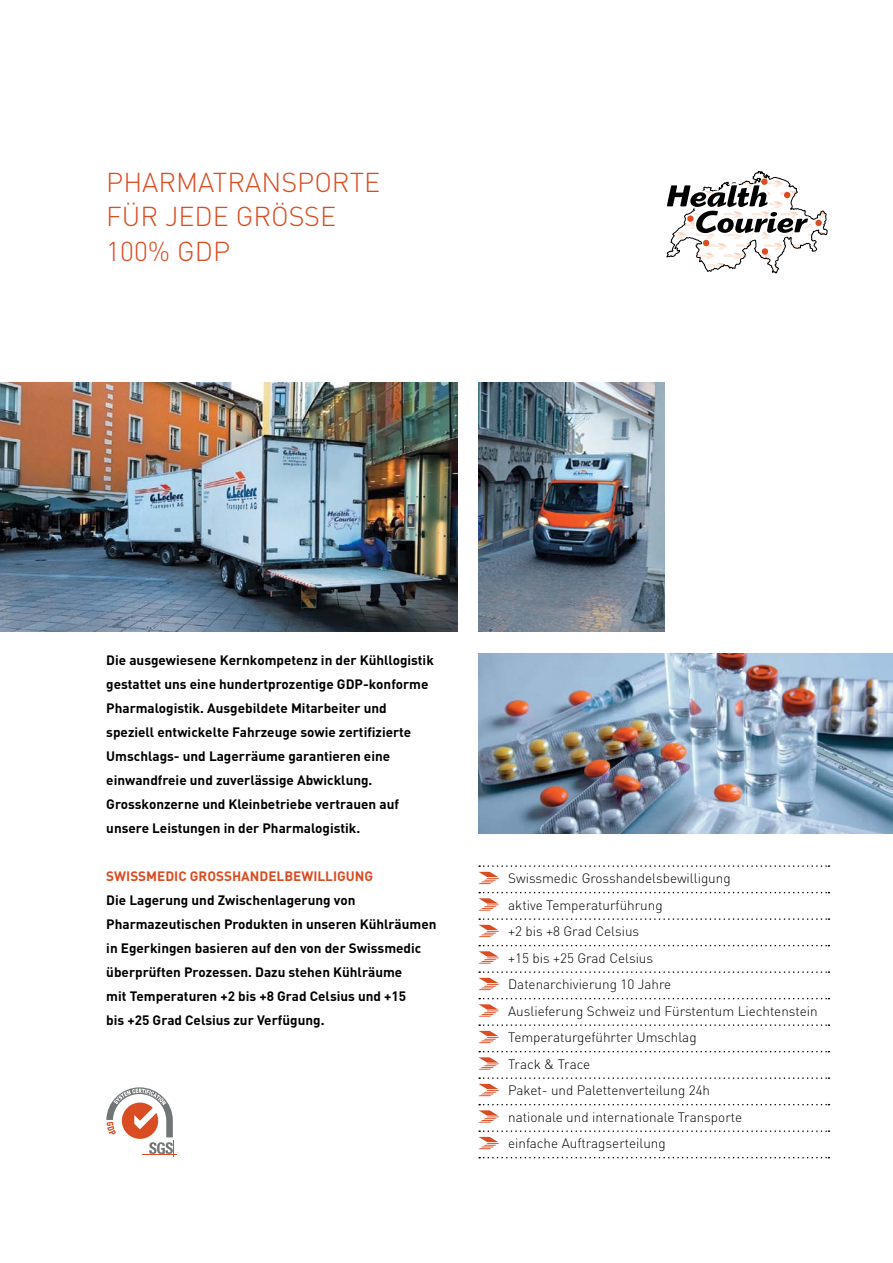
<style>
.page{position:relative;width:893px;height:1263px;background:#fff}
.page>*{position:absolute;margin:0;border:0;box-sizing:border-box;transform-origin:0 0}
.t1{font:300 27px/34.5px "DIN";color:#da4c22}
.t2{font:700 13.5px/24px "DIN";color:#000}
.Aufzählungen{font:300 13.5px "DIN";color:#000}
.t3{font:700 13.5px "DIN";color:#da4c22}
</style>
<div class="page">
<hr style="left:0;top:0;width:1px;height:551px;background:#000">
<svg style="left:479px;top:1157px;width:350px;height:1px"></svg>
<svg style="left:478px;top:865px;width:351px;height:19px"></svg>
<svg style="left:478px;top:892px;width:351px;height:19px"></svg>
<svg style="left:478px;top:918px;width:351px;height:19px"></svg>
<svg style="left:478px;top:945px;width:351px;height:19px"></svg>
<svg style="left:478px;top:971px;width:351px;height:19px"></svg>
<svg style="left:478px;top:998px;width:351px;height:19px"></svg>
<svg style="left:478px;top:1024px;width:351px;height:19px"></svg>
<svg style="left:478px;top:1051px;width:351px;height:19px"></svg>
<svg style="left:478px;top:1077px;width:351px;height:19px"></svg>
<svg style="left:478px;top:1104px;width:351px;height:19px"></svg>
<svg style="left:478px;top:1130px;width:351px;height:19px"></svg>
<img style="left:0;top:382px;width:457px;height:249px">
<hr style="left:142px;top:1154px;width:35px;height:1px;background:#da4c22">
<svg style="left:106px;top:1087px;width:68px;height:70px"></svg>
<img style="left:478px;top:653px;width:415px;height:181px">
<img style="left:478px;top:383px;width:186px;height:248px">
<svg style="left:666px;top:170px;width:162px;height:104px"></svg>
<p class="t1" style="left:106px;top:165px;width:276px">PHARMATRANSPORTE<br>FÜR JEDE GRÖSSE</p>
<p class="t1" style="left:106px;top:234px;width:125px">100% GDP</p>
<p class="t2" style="left:106px;top:647px;width:329px">Die ausgewiesene Kernkompetenz in der Kühllogistik gestattet uns eine hundertprozentige GDP-konforme Pharmalogistik. Ausgebildete Mitarbeiter und speziell entwickelte Fahrzeuge sowie zertifizierte Umschlags- und Lagerräume garantieren eine einwandfreie und zuverlässige Abwicklung.<br>Grosskonzerne und Kleinbetriebe vertrauen auf unsere Leistungen in der Pharmalogistik.</p>
<p class="t3" style="left:106px;top:867px;width:268px">SWISSMEDIC GROSSHANDELBEWILLIGUNG</p>
<p class="t2" style="left:106px;top:887px;width:332px">Die Lagerung und Zwischenlagerung von Pharmazeutischen Produkten in unseren Kühlräumen in Egerkingen basieren auf den von der Swissmedic überprüften Prozessen. Dazu stehen Kühlräume<br>mit Temperaturen +2 bis +8 Grad Celsius und +15<br>bis +25 Grad Celsius zur Verfügung.</p>
<p class="Aufzählungen" style="left:508px;top:870px;width:224px">Swissmedic Grosshandelsbewilligung</p>
<p class="Aufzählungen" style="left:508px;top:897px;width:156px">aktive Temperaturführung</p>
<p class="Aufzählungen" style="left:508px;top:923px;width:133px">+2 bis +8 Grad Celsius</p>
<p class="Aufzählungen" style="left:508px;top:950px;width:147px">+15 bis +25 Grad Celsius</p>
<p class="Aufzählungen" style="left:508px;top:976px;width:165px">Datenarchivierung 10 Jahre</p>
<p class="Aufzählungen" style="left:508px;top:1003px;width:311px">Auslieferung Schweiz und Fürstentum Liechtenstein</p>
<p class="Aufzählungen" style="left:508px;top:1029px;width:190px">Temperaturgeführter Umschlag</p>
<p class="Aufzählungen" style="left:508px;top:1056px;width:84px">Track &amp; Trace</p>
<p class="Aufzählungen" style="left:508px;top:1082px;width:204px">Paket- und Palettenverteilung 24h</p>
<p class="Aufzählungen" style="left:508px;top:1109px;width:236px">nationale und internationale Transporte</p>
<p class="Aufzählungen" style="left:508px;top:1135px;width:159px">einfache Auftragserteilung</p>
</div>
